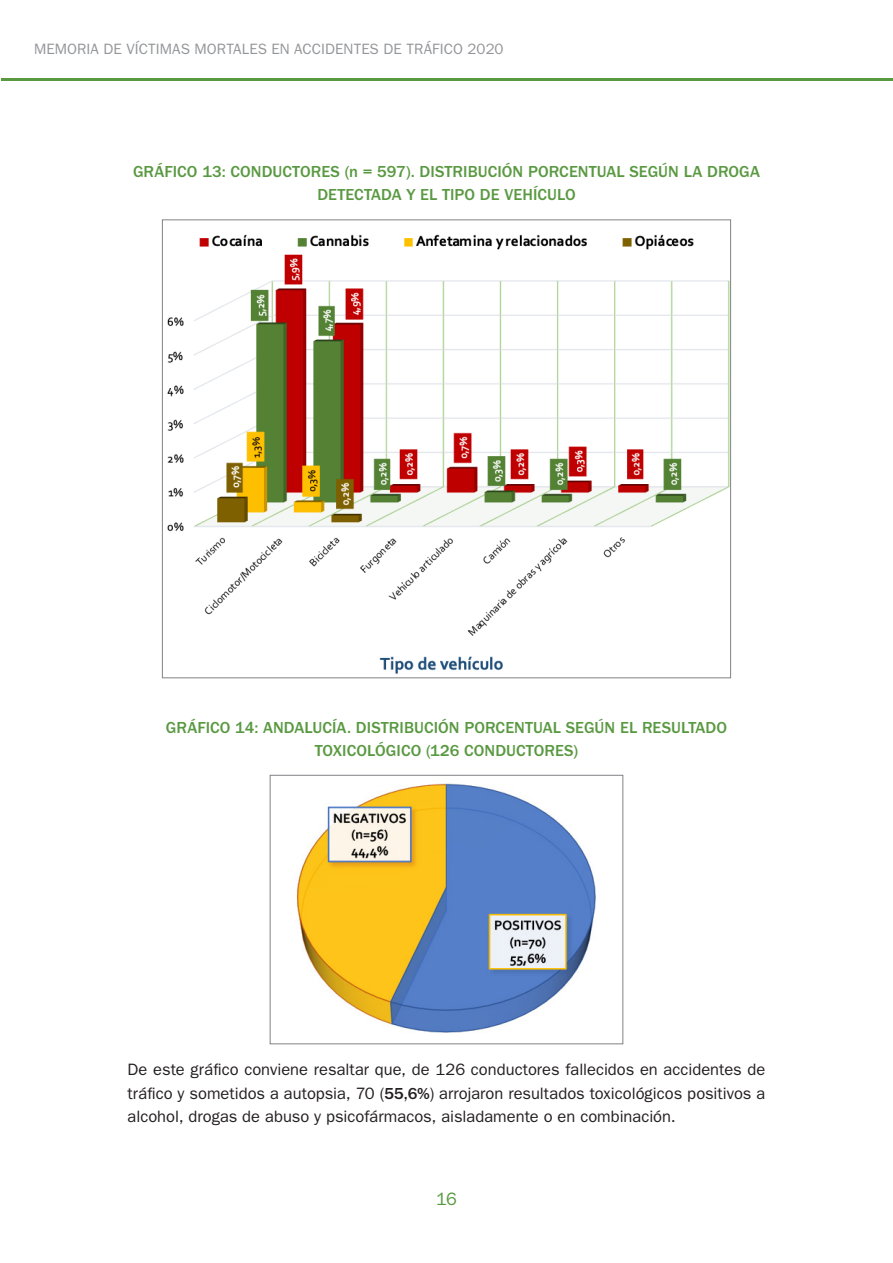
<style>
.page{position:relative;width:893px;height:1263px;background:#fff}
.page>*{position:absolute;margin:0;border:0;box-sizing:border-box;transform-origin:0 0}
.t1{font:18px "ITC Franklin Gothic Std";color:#599941}
.txt{font:16.5px/23.2px "ITC Franklin Gothic Std";color:#231f20;text-align:justify}
.txt-cent{font:500 16.5px/23.2px "ITC Franklin Gothic Std";letter-spacing:.005em;color:#599941;text-align:center}
.t2{font:15px "ITC Franklin Gothic Std";letter-spacing:.005em;color:#939598}
.s1{font-weight:500}
</style>
<div class="page">
<hr style="left:1px;top:78px;width:892px;height:2px;background:#599941">
<img style="left:167px;top:234px;width:562px;height:440px">
<img style="left:297px;top:783px;width:299px;height:250px">
<div style="left:270px;top:775px;width:353px;height:269px;border:1px solid #808285"></div>
<p class="t2" style="left:34px;top:40px;width:471px">MEMORIA DE VÍCTIMAS MORTALES EN ACCIDENTES DE TRÁFICO 2020</p>
<p class="txt-cent" style="left:133px;top:160px;width:628px">GRÁFICO 13: CONDUCTORES (n = 597). DISTRIBUCIÓN PORCENTUAL SEGÚN LA DROGA<br>DETECTADA Y EL TIPO DE VEHÍCULO</p>
<p class="txt-cent" style="left:166px;top:716px;width:563px">GRÁFICO 14: ANDALUCÍA. DISTRIBUCIÓN PORCENTUAL SEGÚN EL RESULTADO<br>TOXICOLÓGICO (126 CONDUCTORES)</p>
<p class="txt" style="left:128px;top:1058px;width:639px">De este gráfico conviene resaltar que, de 126 conductores fallecidos en accidentes de tráfico y sometidos a autopsia, 70 (<span class="s1">55,6%</span>) arrojaron resultados toxicológicos positivos a alcohol, drogas de abuso y psicofármacos, aisladamente o en combinación.</p>
<p class="t1" style="left:436px;top:1189px;width:22px">16</p>
</div>
